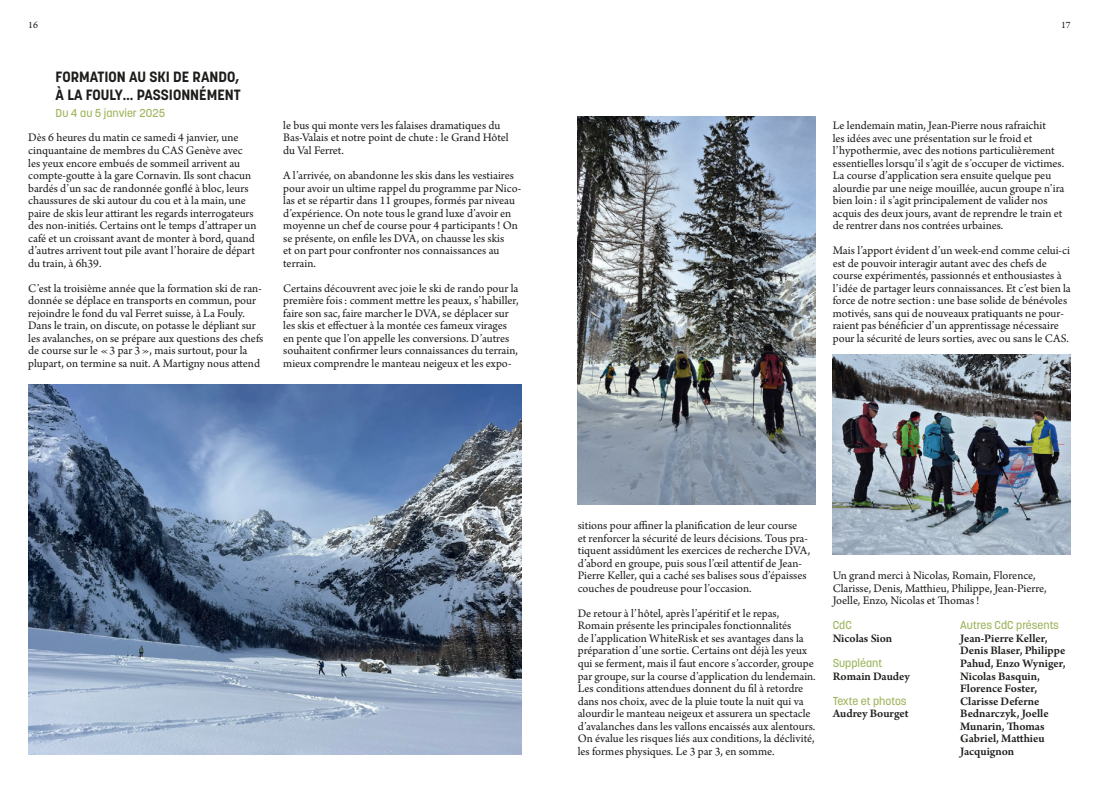
<style>
.page{position:relative;width:1099px;height:798px;background:#fff}
.page>*{position:absolute;margin:0;border:0;box-sizing:border-box;transform-origin:0 0}
.t1{font:700 14.75px/17px "Korolev";color:#1d1d1b}
.t2{font:12.12px/12.5px "Arno Pro";color:#1d1d1b}
.t3{font:600 12.12px/12.5px "Arno Pro";letter-spacing:-.005em;color:#1d1d1b}
.t4{font:500 11.38px "Korolev";color:#9eb45c}
.t5{font:10.25px "Arno Pro";color:#1d1d1b}
</style>
<div class="page">
<img style="left:577px;top:116px;width:238px;height:388px">
<img style="left:832px;top:354px;width:238px;height:200px">
<img style="left:28px;top:384px;width:493px;height:370px">
<p class="t5" style="left:28px;top:19px;width:11px">16</p>
<p class="t5" style="left:1061px;top:19px;width:11px">17</p>
<p class="t1" style="left:56px;top:69px;width:186px">FORMATION AU SKI DE RANDO,<br>À LA FOULY… PASSIONNÉMENT</p>
<p class="t4" style="left:56px;top:105px;width:111px">Du 4 au 5 janvier 2025</p>
<p class="t2" style="left:28px;top:132px;width:230px">Dès 6 heures du matin ce samedi 4 janvier, une cinquantaine de membres du CAS Genève avec les yeux encore embués de sommeil arrivent au compte-goutte à la gare Cornavin. Ils sont chacun bardés d’un sac de randonnée gonflé à bloc, leurs chaussures de ski autour du cou et à la main, une paire de skis leur attirant les regards interrogateurs des non-initiés. Certains ont le temps d’attraper un café et un croissant avant de monter à bord, quand d’autres arrivent tout pile avant l’horaire de départ du train, à 6h39.</p>
<p class="t2" style="left:28px;top:282px;width:237px">C’est la troisième année que la formation ski de ran&shy;donnée se déplace en transports en commun, pour rejoindre le fond du val Ferret suisse, à La Fouly.<br>Dans le train, on discute, on potasse le dépliant sur les avalanches, on se prépare aux questions des chefs de course sur le «3 par 3», mais surtout, pour la plupart, on termine sa nuit. A Martigny nous attend</p>
<p class="t2" style="left:283px;top:120px;width:227px">le bus qui monte vers les falaises dramatiques du<br>Bas-Valais et notre point de chute : le Grand Hôtel du Val Ferret.</p>
<p class="t2" style="left:283px;top:170px;width:239px">A l’arrivée, on abandonne les skis dans les vestiaires pour avoir un ultime rappel du programme par Nico&shy;las et se répartir dans 11 groupes, formés par niveau d’expérience. On note tous le grand luxe d’avoir en moyenne un chef de course pour 4 participants! On se présente, on enfile les DVA, on chausse les skis<br>et on part pour confronter nos connaissances au terrain.</p>
<p class="t2" style="left:283px;top:282px;width:237px">Certains découvrent avec joie le ski de rando pour la première fois: comment mettre les peaux, s’habiller, faire son sac, faire marcher le DVA, se déplacer sur les skis et effectuer à la montée ces fameux virages en pente que l’on appelle les conversions. D’autres souhaitent confirmer leurs connaissances du terrain, mieux comprendre le manteau neigeux et les expo-</p>
<p class="t2" style="left:832px;top:120px;width:233px">Le lendemain matin, Jean-Pierre nous rafraichit<br>les idées avec une présentation sur le froid et l’hypothermie, avec des notions particulièrement essentielles lorsqu’il s’agit de s’occuper de victimes.<br>La course d’application sera ensuite quelque peu alourdie par une neige mouillée, aucun groupe n’ira bien loin : il s’agit principalement de valider nos acquis des deux jours, avant de reprendre le train et de rentrer dans nos contrées urbaines.</p>
<p class="t2" style="left:832px;top:245px;width:239px">Mais l’apport évident d’un week-end comme celui-ci est de pouvoir interagir autant avec des chefs de course expérimentés, passionnés et enthousiastes à l’idée de partager leurs connaissances. Et c’est bien la force de notre section: une base solide de bénévoles motivés, sans qui de nouveaux pratiquants ne pour&shy;raient pas bénéficier d’un apprentissage nécessaire pour la sécurité de leurs sorties, avec ou sans le CAS.</p>
<p class="t2" style="left:577px;top:520px;width:234px">sitions pour affiner la planification de leur course<br>et renforcer la sécurité de leurs décisions. Tous pra&shy;tiquent assidûment les exercices de recherche DVA, d’abord en groupe, puis sous l’œil attentif de Jean-Pierre Keller, qui a caché ses balises sous d’épaisses couches de poudreuse pour l’occasion.</p>
<p class="t2" style="left:577px;top:607px;width:239px">De retour à l’hôtel, après l’apéritif et le repas, Romain présente les principales fonctionnalités<br>de l’application WhiteRisk et ses avantages dans la préparation d’une sortie. Certains ont déjà les yeux qui se ferment, mais il faut encore s’accorder, groupe par groupe, sur la course d’application du lendemain.<br>Les conditions attendues donnent du fil à retordre dans nos choix, avec de la pluie toute la nuit qui va alourdir le manteau neigeux et assurera un spectacle d’avalanches dans les vallons encaissés aux alentours.<br>On évalue les risques liés aux conditions, la déclivité, les formes physiques. Le 3 par 3, en somme.</p>
<p class="t2" style="left:832px;top:570px;width:215px">Un grand merci à Nicolas, Romain, Florence,<br>Clarisse, Denis, Matthieu, Philippe, Jean-Pierre,<br>Joelle, Enzo, Nicolas et Thomas!</p>
<p class="t4" style="left:832px;top:618px;width:21px">CdC</p>
<p class="t3" style="left:832px;top:632px;width:61px">Nicolas Sion</p>
<p class="t4" style="left:832px;top:655px;width:51px">Suppléant</p>
<p class="t3" style="left:832px;top:670px;width:79px">Romain Daudey</p>
<p class="t4" style="left:832px;top:693px;width:75px">Texte et photos</p>
<p class="t3" style="left:832px;top:707px;width:77px">Audrey Bourget</p>
<p class="t4" style="left:960px;top:618px;width:100px">Autres CdC présents</p>
<p class="t3" style="left:960px;top:632px;width:107px">Jean-Pierre Keller,<br>Denis Blaser, Philippe<br>Pahud, Enzo Wyniger,<br>Nicolas Basquin,<br>Florence Foster,<br>Clarisse Deferne<br>Bednarczyk, Joelle<br>Munarin, Thomas<br>Gabriel, Matthieu<br>Jacquignon</p>
</div>
